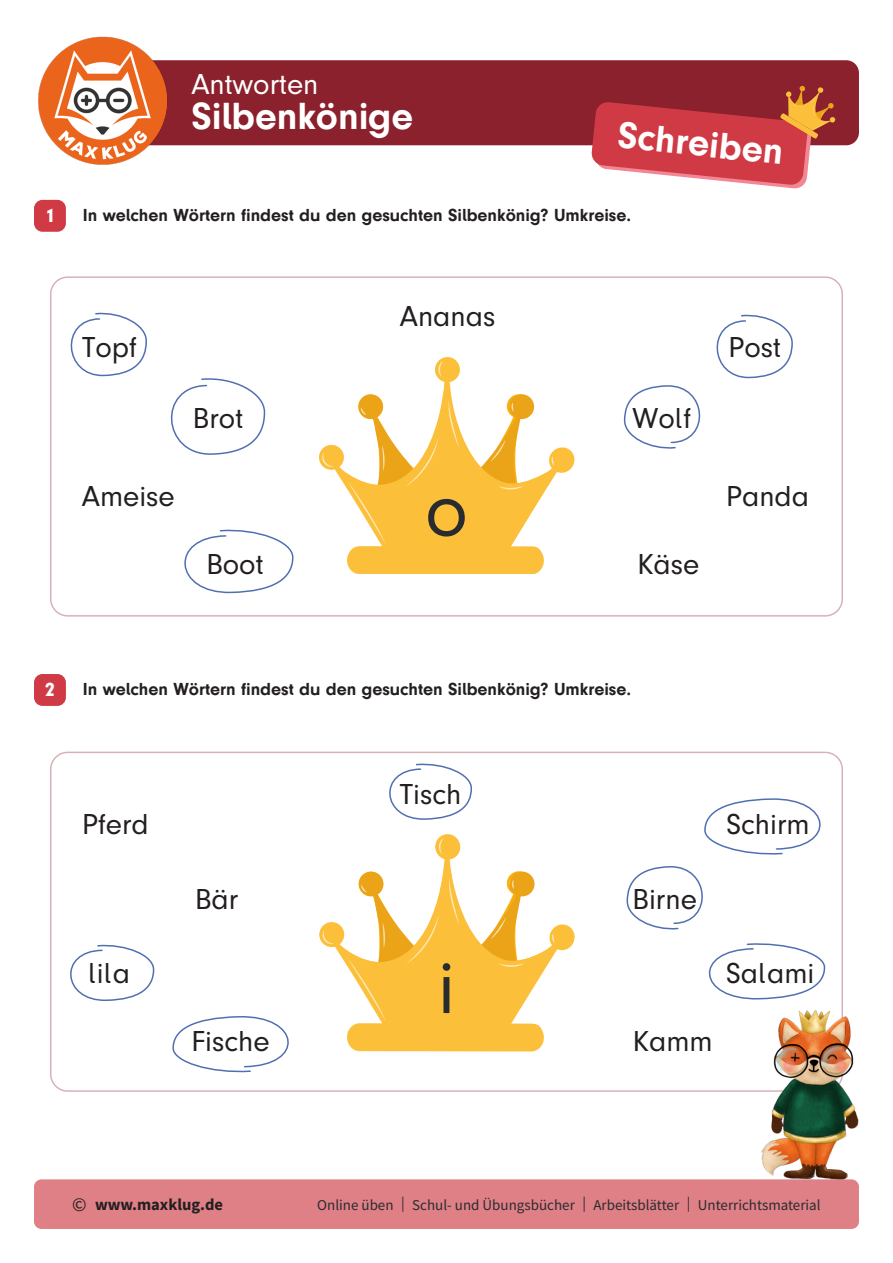
<style>
.page{position:relative;width:893px;height:1263px;background:#fff}
.page>*{position:absolute;margin:0;border:0;box-sizing:border-box;transform-origin:0 0}
.t1{font:78px "Mk Druckschrift N";color:#292c2f}
.t2{font:700 39px "Mk Druckschrift N";color:#fff}
.t3{font:700 38.25px "Mk Druckschrift N";color:#fff}
.t4{font:30px "Mk Druckschrift N";color:#231f20}
.t5{font:30px "Mk Druckschrift N";color:#fff}
.t6{font:19.5px "Mk Druckschrift N bl";color:#fff}
.t7{font:700 18px "Mk Druckschrift N";color:#231f20}
.t8{font:700 16.5px "Source Sans Pro";color:#231f20}
.t9{font:15px "Source Sans Pro";color:#292c2f}
.s1{font-weight:400;font-size:19.5px}
</style>
<div class="page">
<div style="left:34px;top:1179px;width:825px;height:50px;background:#df7f86;border-radius:7px"></div>
<div style="left:170px;top:60px;width:689px;height:85px;background:#8c212e"></div>
<img style="left:38px;top:36px;width:132px;height:129px">
<svg style="left:591px;top:85px;width:245px;height:104px;background:#c8575a"></svg>
<div style="left:50px;top:276px;width:793px;height:341px;border:2px solid #8c212e;border-radius:17px"></div>
<img style="left:319px;top:357px;width:255px;height:217px">
<div style="left:435px;top:357px;width:25px;height:25px;background:#fcbf3a;border-radius:50%"></div>
<div style="left:549px;top:448px;width:25px;height:25px;background:#fcbf3a;border-radius:50%"></div>
<div style="left:319px;top:445px;width:25px;height:25px;background:#fcbf3a;border-radius:50%"></div>
<div style="left:351px;top:547px;width:190px;height:25px;background:#fcbf3a;border-radius:8px"></div>
<svg style="left:322px;top:361px;width:241px;height:186px"></svg>
<img style="left:320px;top:834px;width:254px;height:217px">
<div style="left:435px;top:835px;width:25px;height:24px;background:#fcbf3a;border-radius:50%"></div>
<div style="left:549px;top:925px;width:25px;height:25px;background:#fcbf3a;border-radius:50%"></div>
<svg style="left:319px;top:922px;width:25px;height:25px"></svg>
<div style="left:351px;top:1024px;width:191px;height:25px;background:#fcbf3a;border-radius:8px"></div>
<svg style="left:323px;top:838px;width:240px;height:186px"></svg>
<div style="left:50px;top:752px;width:793px;height:340px;border:2px solid #8c212e;border-radius:17px"></div>
<img style="left:761px;top:1010px;width:98px;height:169px">
<svg style="left:170px;top:378px;width:96px;height:77px"></svg>
<svg style="left:184px;top:529px;width:110px;height:65px"></svg>
<svg style="left:70px;top:312px;width:76px;height:64px"></svg>
<svg style="left:716px;top:314px;width:76px;height:64px"></svg>
<svg style="left:624px;top:385px;width:77px;height:64px"></svg>
<svg style="left:627px;top:866px;width:76px;height:64px"></svg>
<svg style="left:705px;top:798px;width:116px;height:57px"></svg>
<svg style="left:708px;top:943px;width:117px;height:57px"></svg>
<svg style="left:173px;top:1016px;width:116px;height:57px"></svg>
<svg style="left:70px;top:944px;width:85px;height:57px"></svg>
<svg style="left:389px;top:763px;width:83px;height:57px"></svg>
<div style="left:34px;top:200px;width:32px;height:32px;background:#cf3a45;border-radius:9px"></div>
<div style="left:34px;top:674px;width:32px;height:32px;background:#cf3a45;border-radius:9px"></div>
<p class="t6" style="left:45px;top:205px;width:11px">1</p>
<h3 class="t5" style="left:191px;top:68px;width:129px">Antworten</h3>
<h2 class="t2" style="left:191px;top:94px;width:223px">Silbenkönige</h2>
<h3 class="t3" style="left:620px;top:113px;width:168px;rotate:6deg">Schreiben</h3>
<p class="t7" style="left:83px;top:205px;width:550px">In welchen Wörtern findest du den gesuchten Silbenkönig? Umkreise.</p>
<h3 class="t4" style="left:82px;top:331px;width:56px">Topf</h3>
<h3 class="t4" style="left:193px;top:402px;width:52px">Brot</h3>
<h3 class="t4" style="left:82px;top:480px;width:94px">Ameise</h3>
<h3 class="t4" style="left:206px;top:548px;width:59px">Boot</h3>
<h3 class="t4" style="left:400px;top:300px;width:97px">Ananas</h3>
<h1 class="t1" style="left:425px;top:468px;width:44px">o</h1>
<h3 class="t4" style="left:633px;top:402px;width:60px">Wolf</h3>
<h3 class="t4" style="left:637px;top:548px;width:64px">Käse</h3>
<h3 class="t4" style="left:728px;top:331px;width:54px">Post</h3>
<h3 class="t4" style="left:726px;top:480px;width:85px">Panda</h3>
<p class="t6" style="left:45px;top:679px;width:11px">2</p>
<p class="t7" style="left:83px;top:679px;width:550px">In welchen Wörtern findest du den gesuchten Silbenkönig? Umkreise.</p>
<h3 class="t4" style="left:82px;top:808px;width:68px">Pferd</h3>
<h3 class="t4" style="left:88px;top:957px;width:43px">lila</h3>
<h3 class="t4" style="left:195px;top:883px;width:45px">Bär</h3>
<h3 class="t4" style="left:192px;top:1025px;width:79px">Fische</h3>
<h3 class="t4" style="left:400px;top:777px;width:63px">Tisch</h3>
<h1 class="t1" style="left:438px;top:945px;width:19px">i</h1>
<h3 class="t4" style="left:726px;top:808px;width:85px">Schirm</h3>
<h3 class="t4" style="left:632px;top:883px;width:66px">Birne</h3>
<h3 class="t4" style="left:726px;top:957px;width:90px">Salami</h3>
<h3 class="t4" style="left:633px;top:1025px;width:81px">Kamm</h3>
<p class="t8" style="left:72px;top:1193px;width:152px"><span class="s1">©</span> www.maxklug.de</p>
<p class="t9" style="left:317px;top:1195px;width:505px">Online üben | Schul- und Übungsbücher | Arbeitsblätter | Unterrichtsmaterial</p>
</div>
